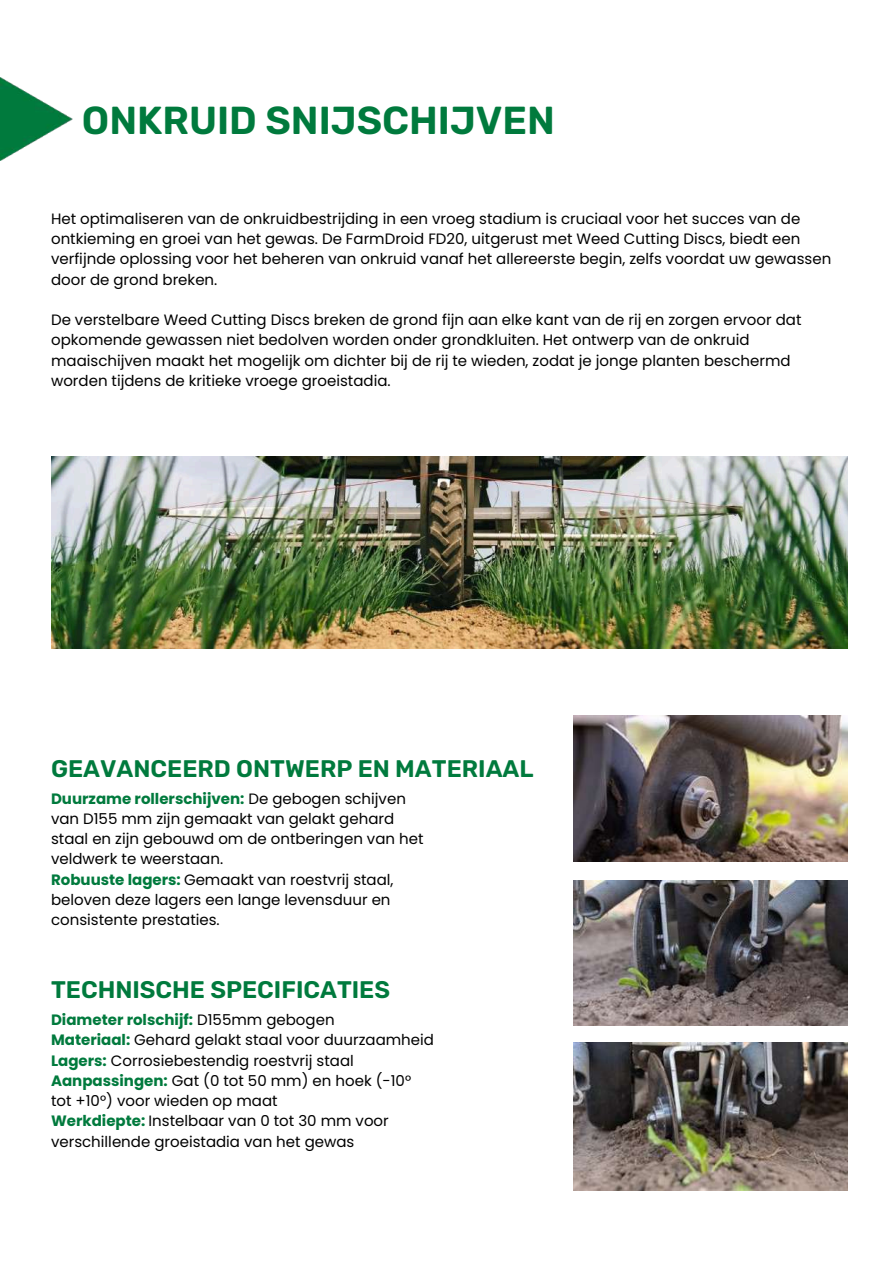
<style>
.page{position:relative;width:894px;height:1264px;background:#fff}
.page>*{position:absolute;margin:0;border:0;box-sizing:border-box;transform-origin:0 0}
.t1{font:600 39px "Rubik";color:#007a3d}
.t2{font:600 24px "Rubik";color:#007a3d}
.t3{font:15px/20.2px "Poppins";color:#000}
.s1{font-weight:700;color:#007a3d}
</style>
<div class="page">
<img style="left:51px;top:456px;width:796px;height:193px">
<img style="left:573px;top:881px;width:274px;height:144px">
<img style="left:573px;top:715px;width:274px;height:146px">
<img style="left:573px;top:1042px;width:274px;height:148px">
<img style="left:0;top:78px;width:73px;height:82px">
<h1 class="t1" style="left:82px;top:98px;width:474px">ONKRUID SNIJSCHIJVEN</h1>
<p class="t3" style="left:51px;top:208px;width:781px">Het optimaliseren van de onkruidbestrijding in een vroeg stadium is cruciaal voor het succes van de ontkieming en groei van het gewas. De FarmDroid FD20, uitgerust met Weed Cutting Discs, biedt een verfijnde oplossing voor het beheren van onkruid vanaf het allereerste begin, zelfs voordat uw gewassen door de grond breken.</p>
<p class="t3" style="left:51px;top:310px;width:751px">De verstelbare Weed Cutting Discs breken de grond fijn aan elke kant van de rij en zorgen ervoor dat opkomende gewassen niet bedolven worden onder grondkluiten. Het ontwerp van de onkruid maaischijven maakt het mogelijk om dichter bij de rij te wieden, zodat je jonge planten beschermd worden tijdens de kritieke vroege groeistadia.</p>
<h2 class="t2" style="left:51px;top:754px;width:484px">GEAVANCEERD ONTWERP EN MATERIAAL</h2>
<p class="t3" style="left:51px;top:788px;width:374px"><span class="s1">Duurzame rollerschijven:</span> De gebogen schijven van D155 mm zijn gemaakt van gelakt gehard staal en zijn gebouwd om de ontberingen van het veldwerk te weerstaan.<br><span class="s1">Robuuste lagers:</span> Gemaakt van roestvrij staal, beloven deze lagers een lange levensduur en consistente prestaties.</p>
<h2 class="t2" style="left:51px;top:975px;width:340px">TECHNISCHE SPECIFICATIES</h2>
<p class="t3" style="left:51px;top:1009px;width:384px"><span class="s1">Diameter rolschijf:</span> D155mm gebogen<br><span class="s1">Materiaal:</span> Gehard gelakt staal voor duurzaamheid <span class="s1">Lagers:</span> Corrosiebestendig roestvrij staal <span class="s1">Aanpassingen:</span> Gat (0 tot 50 mm) en hoek (-10° tot +10°) voor wieden op maat<br><span class="s1">Werkdiepte:</span> Instelbaar van 0 tot 30 mm voor verschillende groeistadia van het gewas</p>
</div>
